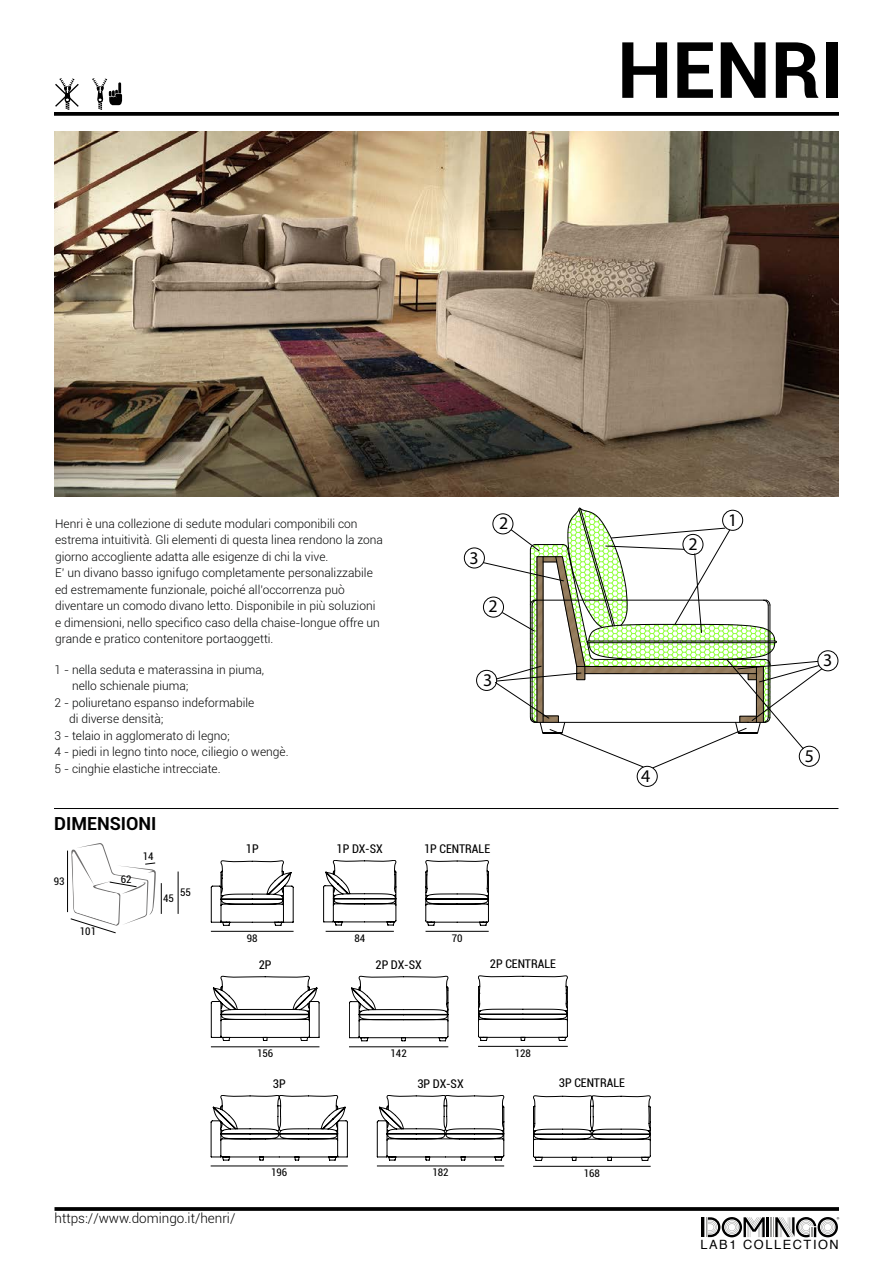
<style>
.page{position:relative;width:893px;height:1263px;background:#fff}
.page>*{position:absolute;margin:0;border:0;box-sizing:border-box;transform-origin:0 0}
.t1{font:700 78px "Roboto";color:#000}
.t2{font:700 18px "Roboto";color:#000}
.t3{font:17.85px "Romantic";color:#000}
.t4{font:300 13.5px "Roboto";color:#000}
.t5{font:12.75px "Helvetica";letter-spacing:.125em;color:#000}
.t6{font:300 12px/16.5px "Roboto";color:#010202}
.t7{font:300 12px/16.5px "Roboto";color:#000}
.t8{font:condensed 12px "Roboto";color:#000}
.t9{font:condensed 10.5px "Roboto";color:#000}
</style>
<div class="page">
<svg style="left:54px;top:112px;width:785px;height:4px;background:#0f0f0f"></svg>
<svg style="left:55px;top:1207px;width:784px;height:4px;background:#0f0f0f"></svg>
<hr style="left:701px;top:1217px;width:3px;height:20px;background:#000">
<svg style="left:706px;top:1217px;width:133px;height:20px"></svg>
<hr style="left:54px;top:808px;width:784px;height:1px;background:#000">
<hr style="left:161px;top:883px;width:1px;height:31px;background:#000">
<hr style="left:178px;top:871px;width:1px;height:43px;background:#000">
<hr style="left:67px;top:850px;width:1px;height:62px;background:#000">
<img style="left:54px;top:132px;width:785px;height:365px">
<svg style="left:70px;top:843px;width:86px;height:90px"></svg>
<svg style="left:211px;top:860px;width:83px;height:66px"></svg>
<svg style="left:211px;top:976px;width:108px;height:65px"></svg>
<svg style="left:349px;top:976px;width:99px;height:65px"></svg>
<svg style="left:323px;top:860px;width:73px;height:65px"></svg>
<svg style="left:426px;top:860px;width:63px;height:65px"></svg>
<hr style="left:211px;top:931px;width:83px;height:1px;background:#000">
<hr style="left:211px;top:1046px;width:108px;height:1px;background:#000">
<hr style="left:349px;top:1046px;width:99px;height:1px;background:#000">
<hr style="left:326px;top:931px;width:68px;height:1px;background:#000">
<hr style="left:426px;top:931px;width:63px;height:1px;background:#000">
<div style="left:637px;top:766px;width:20px;height:20px;border:1px solid #000;border-radius:50%"></div>
<div style="left:818px;top:651px;width:20px;height:20px;border:1px solid #000;border-radius:50%"></div>
<div style="left:476px;top:670px;width:21px;height:20px;border:1px solid #000;border-radius:50%"></div>
<div style="left:464px;top:548px;width:20px;height:20px;border:1px solid #000;border-radius:50%"></div>
<svg style="left:483px;top:508px;width:339px;height:260px"></svg>
<div style="left:799px;top:746px;width:20px;height:20px;border:1px solid #000;border-radius:50%"></div>
<svg style="left:478px;top:975px;width:90px;height:66px"></svg>
<hr style="left:478px;top:1046px;width:90px;height:1px;background:#000">
<svg style="left:55px;top:78px;width:24px;height:32px"></svg>
<svg style="left:92px;top:78px;width:30px;height:32px"></svg>
<svg style="left:211px;top:1095px;width:137px;height:65px"></svg>
<svg style="left:377px;top:1095px;width:127px;height:65px"></svg>
<hr style="left:211px;top:1166px;width:137px;height:1px;background:#000">
<hr style="left:377px;top:1166px;width:127px;height:1px;background:#000">
<svg style="left:533px;top:1095px;width:118px;height:66px"></svg>
<hr style="left:533px;top:1166px;width:118px;height:1px;background:#000">
<h1 class="t1" style="left:617px;top:15px;width:228px">HENRI</h1>
<p class="t6" style="left:55px;top:515px;width:330px">Henri è una collezione di sedute modulari componibili con estrema intuitività. Gli elementi di questa linea rendono la zona giorno accogliente adatta alle esigenze di chi la vive.<br>E’ un divano basso ignifugo completamente personalizzabile ed estremamente funzionale, poiché all’occorrenza può diventare un comodo divano letto. Disponibile in più soluzioni e dimensioni, nello specifico caso della chaise-longue offre un grande e pratico contenitore portaoggetti.</p>
<p class="t6" style="left:55px;top:661px;width:211px">1 - nella seduta e materassina in piuma,</p>
<p class="t6" style="left:72px;top:677px;width:118px">nello schienale piuma;</p>
<p class="t6" style="left:55px;top:694px;width:201px">2 - poliuretano espanso indeformabile</p>
<p class="t6" style="left:69px;top:710px;width:96px">di diverse densità;</p>
<p class="t6" style="left:55px;top:727px;width:177px">3 - telaio in agglomerato di legno;</p>
<p class="t7" style="left:55px;top:743px;width:236px">4 - piedi in legno tinto noce, ciliegio o wengè.<br>5 - cinghie elastiche intrecciate.</p>
<h2 class="t2" style="left:54px;top:811px;width:104px">DIMENSIONI</h2>
<p class="t9" style="left:54px;top:874px;width:12px">93</p>
<p class="t9" style="left:121px;top:872px;width:12px">62</p>
<p class="t9" style="left:143px;top:849px;width:12px">14</p>
<p class="t9" style="left:180px;top:885px;width:12px">55</p>
<p class="t9" style="left:163px;top:891px;width:12px">45</p>
<p class="t8" style="left:246px;top:840px;width:14px">1P</p>
<p class="t8" style="left:337px;top:840px;width:48px">1P DX-SX</p>
<h3 class="t3" style="left:470px;top:547px;width:11px">3</h3>
<h3 class="t3" style="left:499px;top:512px;width:11px">2</h3>
<h3 class="t3" style="left:488px;top:595px;width:11px">2</h3>
<h3 class="t3" style="left:483px;top:669px;width:11px">3</h3>
<p class="t8" style="left:424px;top:840px;width:68px">1P CENTRALE</p>
<p class="t9" style="left:80px;top:924px;width:18px">101</p>
<p class="t9" style="left:247px;top:931px;width:12px">98</p>
<p class="t8" style="left:259px;top:956px;width:14px">2P</p>
<p class="t9" style="left:354px;top:931px;width:12px">84</p>
<p class="t9" style="left:452px;top:931px;width:12px">70</p>
<p class="t8" style="left:376px;top:956px;width:48px">2P DX-SX</p>
<p class="t8" style="left:490px;top:955px;width:68px">2P CENTRALE</p>
<p class="t9" style="left:257px;top:1046px;width:18px">156</p>
<p class="t9" style="left:391px;top:1046px;width:18px">142</p>
<p class="t9" style="left:515px;top:1046px;width:18px">128</p>
<h3 class="t3" style="left:689px;top:532px;width:11px">2</h3>
<h3 class="t3" style="left:728px;top:509px;width:11px">1</h3>
<h3 class="t3" style="left:641px;top:765px;width:11px">4</h3>
<h3 class="t3" style="left:823px;top:649px;width:11px">3</h3>
<h3 class="t3" style="left:805px;top:745px;width:11px">5</h3>
<p class="t4" style="left:55px;top:1209px;width:182px">https://www.domingo.it/henri/</p>
<p class="t8" style="left:273px;top:1075px;width:14px">3P</p>
<p class="t8" style="left:417px;top:1075px;width:48px">3P DX-SX</p>
<p class="t9" style="left:271px;top:1165px;width:18px">196</p>
<p class="t9" style="left:432px;top:1165px;width:18px">182</p>
<p class="t8" style="left:559px;top:1075px;width:68px">3P CENTRALE</p>
<p class="t9" style="left:584px;top:1166px;width:18px">168</p>
<p class="t5" style="left:700px;top:1235px;width:140px">LAB1 COLLECTION</p>
</div>
